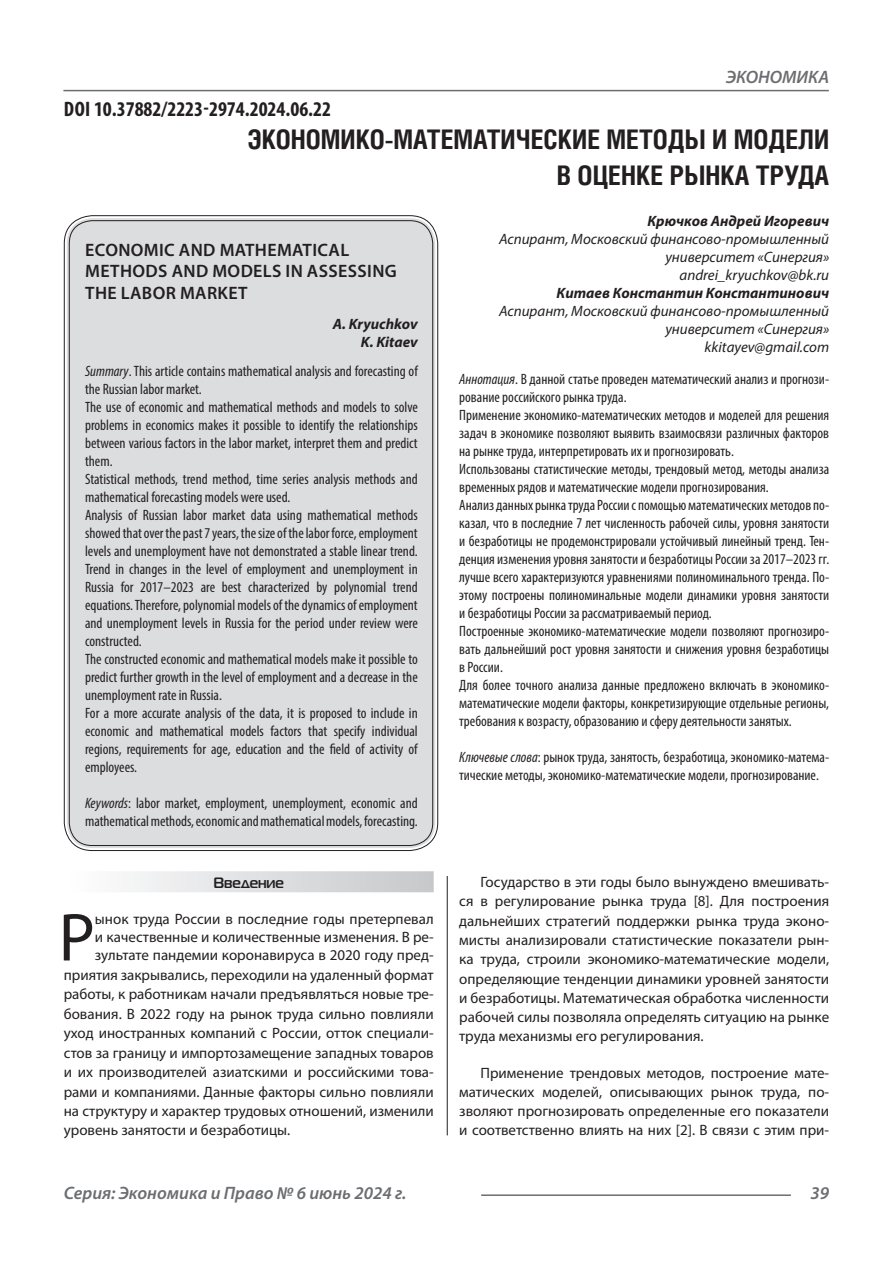
<style>
.page{position:relative;width:893px;height:1263px;background:#fff}
.page>*{position:absolute;margin:0;border:0;box-sizing:border-box;transform-origin:0 0}
.Статья_текст_первый{font:68.4px "Myriad Pro";color:#231f20}
.Статья_название{font:700 27px/36px "Helios Cond C";color:#231f20;text-align:right}
.ДОИ{font:700 condensed 21px "Myriad Pro";color:#231f20}
.Статья_название_англ{font:600 18px/21.6px "Myriad Pro";letter-spacing:.02em;color:#231f20}
.t1{font:italic 600 18px "Myriad Pro";color:#6c6d70}
.Статья_аннотация_анг{font:condensed 15px/18px "Myriad Pro";color:#231f20;text-align:justify}
.Статья_аннотация_тек{font:condensed 15px/18px "Myriad Pro";color:#231f20;text-align:justify}
.Статья_текст{font:15px/19.2px "Myriad Pro";color:#231f20;text-align:justify}
.Статья_текст_первый-2{font:15px/19.5px "Myriad Pro";color:#231f20;text-align:justify}
.Статья_автор_инфо{font:italic 15px/18px "Myriad Pro";color:#231f20;text-align:right}
.Статья_автор_инфо-2{font:italic 700 15px "Myriad Pro";color:#231f20}
.Статья_автор_англ{font:italic 700 15px "Myriad Pro";color:#231f20}
.Статья_подзаголовок{font:700 15px "Magistral C";color:#231f20}
.s1{font-style:italic}
</style>
<div class="page">
<hr style="left:447px;top:128px;width:1px;height:1007px;background:#231f20">
<hr style="left:63px;top:90px;width:766px;height:1px;background:#6c6d70">
<hr style="left:481px;top:1194px;width:310px;height:2px;background:#6c6d70">
<div style="left:442px;top:98px;width:10px;height:778px;background:#fff"></div>
<div style="left:67px;top:218px;width:368px;height:630px;background:#dcdddf;border-radius:26px"></div>
<div style="left:64px;top:871px;width:370px;height:21px;background:linear-gradient(to right,#fefeff,#c6c8ca)"></div>
<p class="ДОИ" style="left:64px;top:96px;width:269px">DOI 10.37882/2223-2974.2024.06.22</p>
<p class="t1" style="left:726px;top:66px;width:105px">ЭКОНОМИКА</p>
<p class="Статья_название" style="left:247px;top:121px;width:583px">ЭКОНОМИКО-МАТЕМАТИЧЕСКИЕ МЕТОДЫ И МОДЕЛИ<br>В ОЦЕНКЕ РЫНКА ТРУДА</p>
<p class="Статья_автор_инфо-2" style="left:647px;top:212px;width:183px">Крючков Андрей Игоревич</p>
<p class="Статья_автор_инфо" style="left:499px;top:230px;width:332px">Аспирант, Московский финансово-промышленный университет «Синергия»</p>
<p class="Статья_автор_инфо" style="left:679px;top:266px;width:151px">andrei_kryuchkov@bk.ru</p>
<p class="Статья_автор_инфо-2" style="left:557px;top:284px;width:274px">Китаев Константин Константинович</p>
<p class="Статья_автор_инфо" style="left:499px;top:302px;width:332px">Аспирант, Московский финансово-промышленный университет «Синергия»</p>
<p class="Статья_автор_инфо" style="left:705px;top:338px;width:126px">kkitayev@gmail.com</p>
<p class="Статья_аннотация_тек" style="left:459px;top:370px;width:371px"><span class="s1">Аннотация</span>. В данной статье проведен математический анализ и прогнози&shy;рование российского рынка труда.</p>
<p class="Статья_аннотация_тек" style="left:459px;top:406px;width:371px">Применение экономико-математических методов и моделей для решения задач в экономике позволяют выявить взаимосвязи различных факторов на рынке труда, интерпретировать их и прогнозировать.</p>
<p class="Статья_аннотация_тек" style="left:459px;top:460px;width:371px">Использованы статистические методы, трендовый метод, методы анализа временных рядов и математические модели прогнозирования.</p>
<p class="Статья_аннотация_тек" style="left:459px;top:496px;width:371px">Анализ данных рынка труда России с помощью математических методов по&shy;казал, что в последние 7 лет численность рабочей силы, уровня занятости и безработицы не продемонстрировали устойчивый линейный тренд. Тен&shy;денция изменения уровня занятости и безработицы России за 2017–2023 гг. лучше всего характеризуются уравнениями полиноминального тренда. По&shy;этому построены полиноминальные модели динамики уровня занятости и безработицы России за рассматриваемый период.</p>
<p class="Статья_аннотация_тек" style="left:459px;top:622px;width:371px">Построенные экономико-математические модели позволяют прогнозиро&shy;вать дальнейший рост уровня занятости и снижения уровня безработицы в России.</p>
<p class="Статья_аннотация_тек" style="left:459px;top:676px;width:371px">Для более точного анализа данные предложено включать в экономико&shy;математические модели факторы, конкретизирующие отдельные регионы, требования к возрасту, образованию и сферу деятельности занятых.</p>
<p class="Статья_аннотация_тек" style="left:459px;top:748px;width:371px"><span class="s1">Ключевые слова</span>: рынок труда, занятость, безработица, экономико-матема&shy;тические методы, экономико-математические модели, прогнозирование.</p>
<p class="Статья_название_англ" style="left:85px;top:238px;width:313px">ECONOMIC AND MATHEMATICAL<br>METHODS AND MODELS IN ASSESSING<br>THE LABOR MARKET</p>
<p class="Статья_автор_англ" style="left:333px;top:314px;width:87px">A. Kryuchkov</p>
<p class="Статья_автор_англ" style="left:361px;top:332px;width:59px">K. Kitaev</p>
<p class="Статья_аннотация_анг" style="left:85px;top:362px;width:334px"><span class="s1">Summary</span>. This article contains mathematical analysis and forecasting of the Russian labor market.</p>
<p class="Статья_аннотация_анг" style="left:85px;top:398px;width:334px">The use of economic and mathematical methods and models to solve problems in economics makes it possible to identify the relationships between various factors in the labor market, interpret them and predict them.</p>
<p class="Статья_аннотация_анг" style="left:85px;top:470px;width:334px">Statistical methods, trend method, time series analysis methods and mathematical forecasting models were used.</p>
<p class="Статья_аннотация_анг" style="left:85px;top:506px;width:334px">Analysis of Russian labor market data using mathematical methods showed that over the past 7 years, the size of the labor force, employment levels and unemployment have not demonstrated a stable linear trend.<br>Trend in changes in the level of employment and unemployment in Russia for 2017–2023 are best characterized by polynomial trend equations. Therefore, polynomial models of the dynamics of employment and unemployment levels in Russia for the period under review were constructed.</p>
<p class="Статья_аннотация_анг" style="left:85px;top:650px;width:334px">The constructed economic and mathematical models make it possible to predict further growth in the level of employment and a decrease in the unemployment rate in Russia.</p>
<p class="Статья_аннотация_анг" style="left:85px;top:704px;width:334px">For a more accurate analysis of the data, it is proposed to include in economic and mathematical models factors that specify individual regions, requirements for age, education and the field of activity of employees.</p>
<p class="Статья_аннотация_анг" style="left:85px;top:794px;width:334px"><span class="s1">Keywords</span>: labor market, employment, unemployment, economic and mathematical methods, economic and mathematical models, forecasting.</p>
<p class="Статья_подзаголовок" style="left:213px;top:874px;width:72px">Введение</p>
<p class="Статья_текст_первый" style="left:59px;top:895px;width:38px">Р</p>
<p class="Статья_текст_первый-2" style="left:95px;top:910px;width:340px;line-height:18px">ынок труда России в последние годы претерпевал и качественные и количественные изменения. В ре&shy;зультате пандемии коронавируса в 2020 году пред-</p>
<p class="Статья_текст_первый-2" style="left:64px;top:965px;width:371px">приятия закрывались, переходили на удаленный формат работы, к работникам начали предъявляться новые тре&shy;бования. В 2022 году на рынок труда сильно повлияли уход иностранных компаний с России, отток специали&shy;стов за границу и импортозамещение западных товаров и их производителей азиатскими и российскими това&shy;рами и компаниями. Данные факторы сильно повлияли на структуру и характер трудовых отношений, изменили уровень занятости и безработицы.</p>
<p class="Статья_текст" style="left:459px;top:872px;width:371px;text-indent:21px">Государство в эти годы было вынуждено вмешивать&shy;ся в регулирование рынка труда [8]. Для построения дальнейших стратегий поддержки рынка труда эконо&shy;мисты анализировали статистические показатели рын&shy;ка труда, строили экономико-математические модели, определяющие тенденции динамики уровней занятости и безработицы. Математическая обработка численности рабочей силы позволяла определять ситуацию на рынке труда механизмы его регулирования.</p>
<p class="Статья_текст" style="left:459px;top:1063px;width:371px;text-indent:21px">Применение трендовых методов, построение мате&shy;матических моделей, описывающих рынок труда, по&shy;зволяют прогнозировать определенные его показатели и соответственно влиять на них [2]. В связи с этим при-</p>
<p class="t1" style="left:64px;top:1182px;width:344px">Серия: Экономика и Право № 6 июнь 2024 г.</p>
<p class="t1" style="left:810px;top:1182px;width:20px">39</p>
</div>
